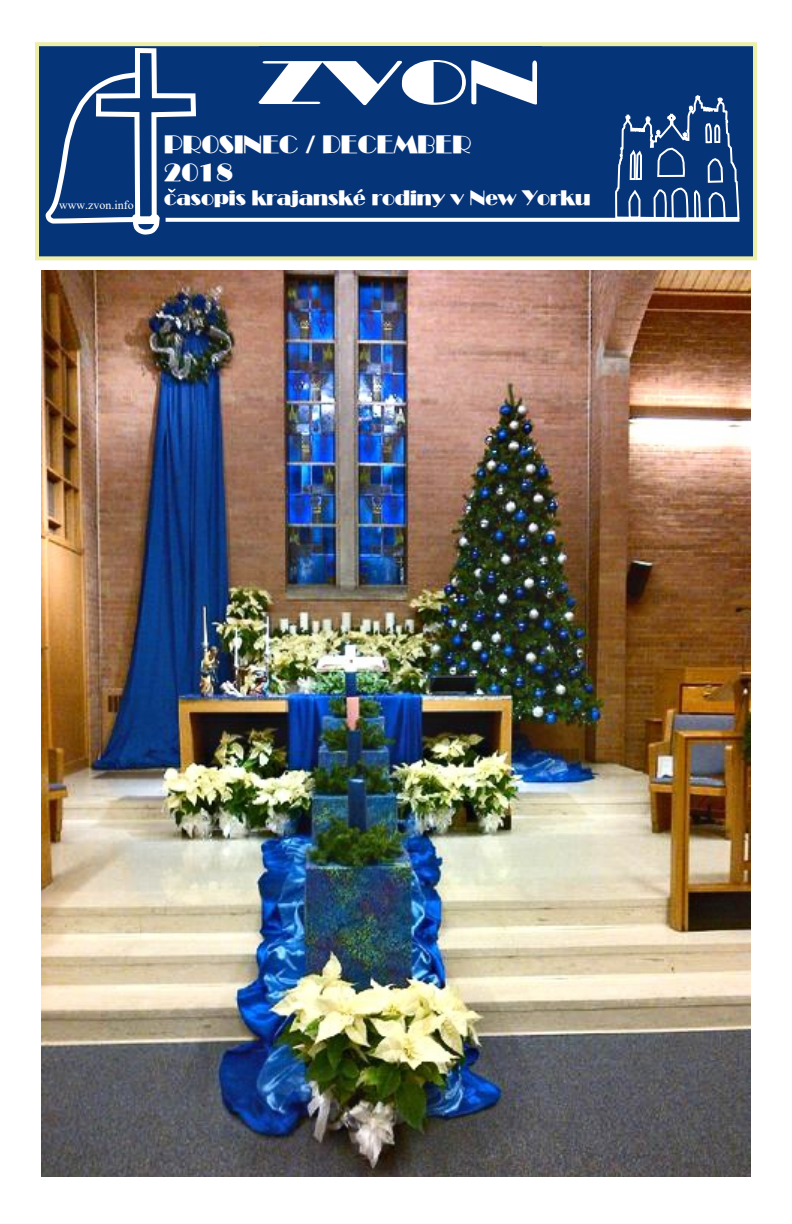
<style>
.page{position:relative;width:792px;height:1224px;background:#fff}
.page>*{position:absolute;margin:0;border:0;box-sizing:border-box;transform-origin:0 0}
.t1{font:59.6px "Invite SF";color:#fff;scale:1.58 1}
.t2{font:24px/28.2px "Invite SF";color:#fff}
.t3{font:20px "Invite SF";color:#fff}
.t4{font:12px "Times New Roman";color:#fff}
</style>
<div class="page">
<div style="left:35px;top:42px;width:722px;height:218px;background:#063478;border:4px solid #edefa9"></div>
<svg style="left:196px;top:218px;width:543px;height:4px;background:#f0f3f7"></svg>
<svg style="left:614px;top:96px;width:126px;height:124px"></svg>
<div style="left:259px;top:46px;width:282px;height:70px;background:#063478"></div>
<svg style="left:45px;top:48px;width:151px;height:187px"></svg>
<img style="left:42px;top:270px;width:708px;height:907px">
<p class="t4" style="left:59px;top:201px;width:76px">www.zvon.info</p>
<h1 class="t1" style="left:259px;top:46px;width:180px">ZVON</h1>
<p class="t2" style="left:164px;top:129px;width:309px">PROSINEC / DECEMBER<br>2018</p>
<p class="t3" style="left:164px;top:186px;width:428px">casopis krajanské rodiny v New Yorku</p>
</div>
